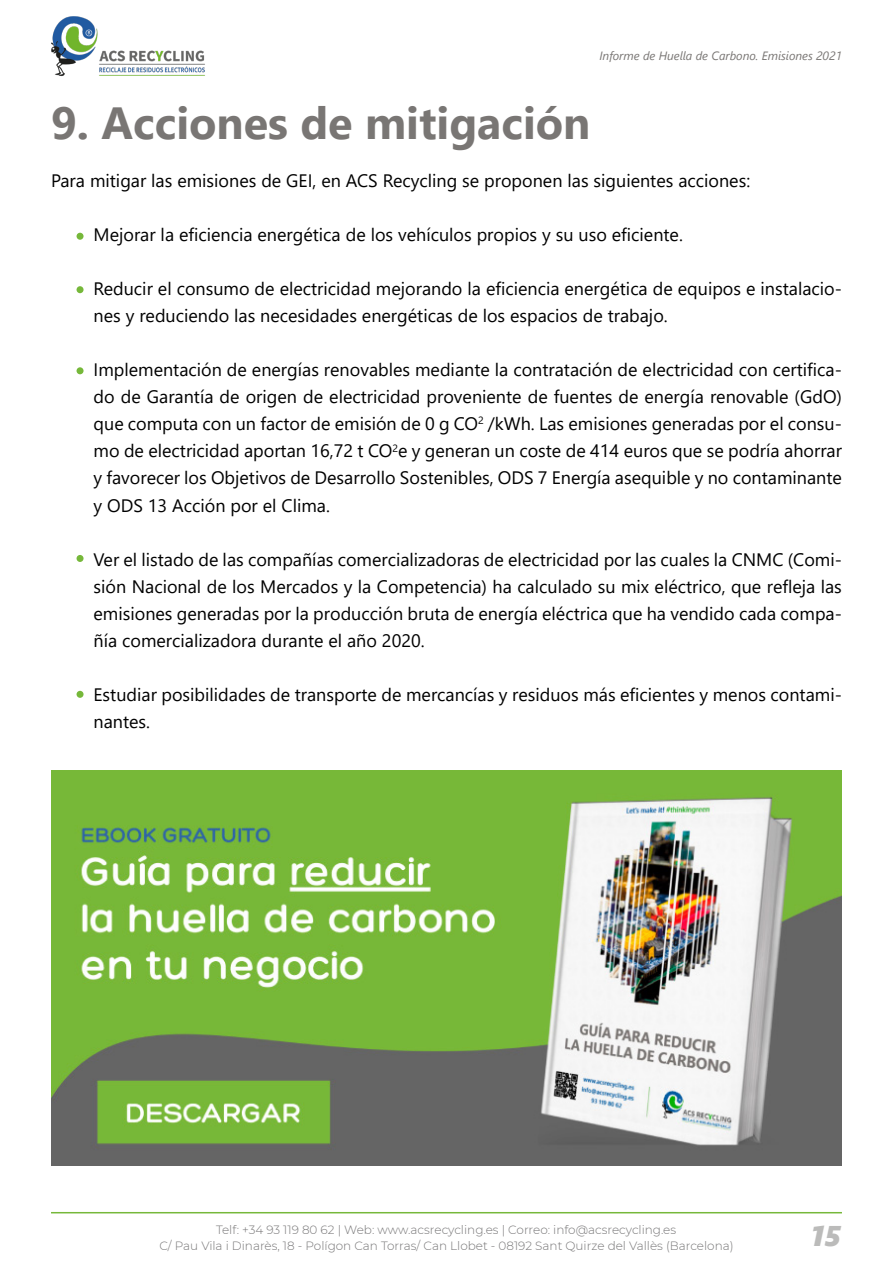
<style>
.page{position:relative;width:893px;height:1263px;background:#fff}
.page>*{position:absolute;margin:0;border:0;box-sizing:border-box;transform-origin:0 0}
.t1{font:700 45px "Segoe UI";color:#797674}
.t2{font:italic 28.5px "Segoe UI Black";color:#bbbbba}
.t3{font:18px/27px "Segoe UI";color:#000}
.t4{font:300 12px/15.9px "Montserrat";color:#767576;text-align:center}
.t5{font:italic 12px "Segoe UI";color:#797674}
</style>
<div class="page">
<div style="left:77px;top:233px;width:7px;height:7px;background:#76b83a;border-radius:50%"></div>
<div style="left:77px;top:286px;width:7px;height:7px;background:#76b83a;border-radius:50%"></div>
<div style="left:77px;top:367px;width:7px;height:7px;background:#76b83a;border-radius:50%"></div>
<div style="left:77px;top:555px;width:7px;height:7px;background:#76b83a;border-radius:50%"></div>
<div style="left:77px;top:691px;width:7px;height:7px;background:#76b83a;border-radius:50%"></div>
<img style="left:51px;top:16px;width:154px;height:60px">
<hr style="left:51px;top:1212px;width:791px;height:1px;background:#76b83a">
<img style="left:51px;top:770px;width:791px;height:396px">
<p class="t5" style="left:599px;top:44px;width:244px">Informe de Huella de Carbono. Emisiones 2021</p>
<h1 class="t1" style="left:51px;top:81px;width:541px">9. Acciones de mitigación</h1>
<p class="t3" style="left:51px;top:166px;width:701px">Para mitigar las emisiones de GEI, en ACS Recycling se proponen las siguientes acciones:</p>
<p class="t3" style="left:94px;top:220px;width:591px">Mejorar la eficiencia energética de los vehículos propios y su uso eficiente.</p>
<p class="t3" style="left:94px;top:274px;width:750px">Reducir el consumo de electricidad mejorando la eficiencia energética de equipos e instalacio&shy;nes y reduciendo las necesidades energéticas de los espacios de trabajo.</p>
<p class="t3" style="left:94px;top:355px;width:750px;text-align:justify">Implementación de energías renovables mediante la contratación de electricidad con certifica&shy;do de Garantía de origen de electricidad proveniente de fuentes de energía renovable (GdO) que computa con un factor de emisión de 0 g CO<sup>2</sup> /kWh. Las emisiones generadas por el consu&shy;mo de electricidad aportan 16,72 t CO<sup>2</sup>e y generan un coste de 414 euros que se podría ahorrar y favorecer los Objetivos de Desarrollo Sostenibles, ODS 7 Energía asequible y no contaminante y ODS 13 Acción por el Clima.</p>
<p class="t3" style="left:94px;top:544px;width:750px;text-align:justify">Ver el listado de las compañías comercializadoras de electricidad por las cuales la CNMC (Comi&shy;sión Nacional de los Mercados y la Competencia) ha calculado su mix eléctrico, que refleja las emisiones generadas por la producción bruta de energía eléctrica que ha vendido cada compa&shy;ñía comercializadora durante el año 2020.</p>
<p class="t3" style="left:94px;top:679px;width:750px">Estudiar posibilidades de transporte de mercancías y residuos más eficientes y menos contami&shy;nantes.</p>
<p class="t4" style="left:159px;top:1222px;width:576px">Telf: +34 93 119 80 62 | Web: www.acsrecycling.es | Correo: info@acsrecycling.es<br>C/ Pau Vila i Dinarès, 18 - Polígon Can Torras/ Can Llobet - 08192 Sant Quirze del Vallès (Barcelona)</p>
<h2 class="t2" style="left:811px;top:1214px;width:31px">15</h2>
</div>
